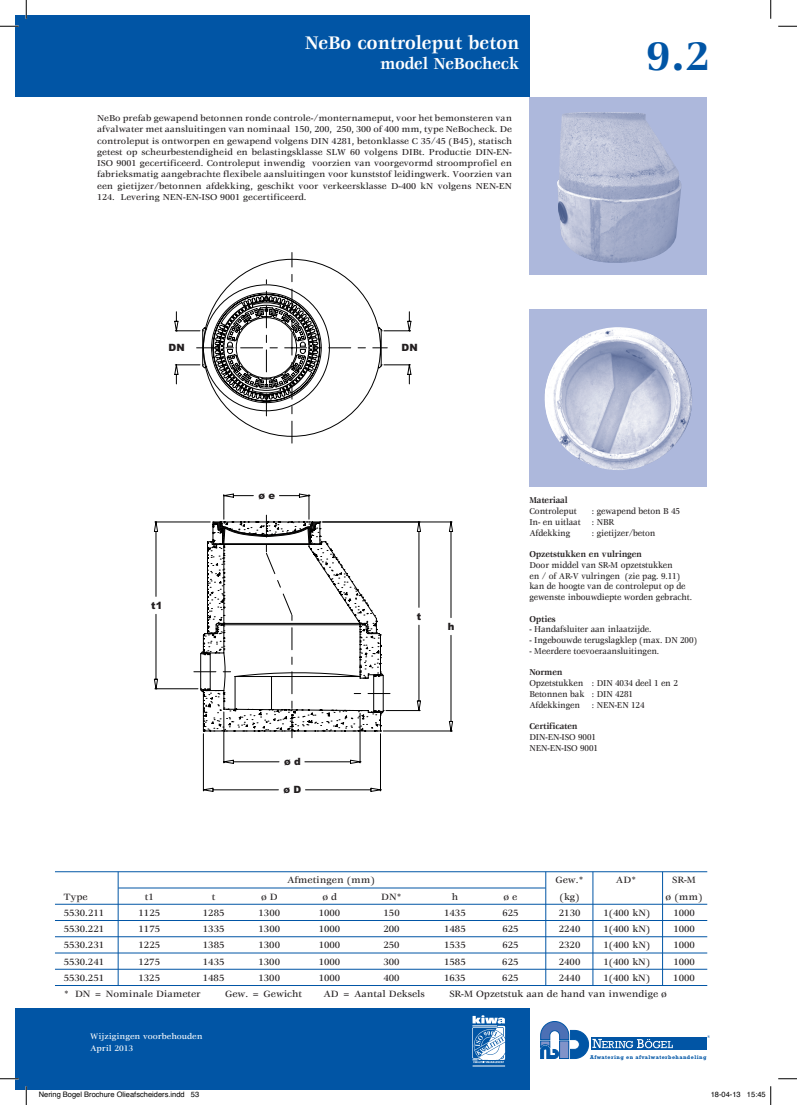
<style>
.page{position:relative;width:797px;height:1105px;background:#fff}
.page>*{position:absolute;margin:0;border:0;box-sizing:border-box;transform-origin:0 0}
.t1{font:700 43.75px "Veljovic";color:#0155a5}
.t2{font:700 20px "Veljovic";color:#fff;scale:.9 1}
.t3{font:700 17.5px "Veljovic";color:#fff;scale:.9 1}
.t4{font:500 10px "Veljovic";color:#231f20}
.t5{font:900 10px "Arial";color:#231f20}
.t6{font:500 9.38px/11.2px "Veljovic";letter-spacing:-.01em;color:#231f20;text-align:justify}
.t7{font:500 9.38px/10.8px "Veljovic";letter-spacing:-.01em;color:#231f20;scale:.9 1}
.t8{font:700 9.38px "Veljovic";letter-spacing:-.01em;color:#231f20;scale:.9 1}
.t9{font:500 8.75px/12.5px "Veljovic";color:#fff}
.t10{font:7.5px "Helvetica";color:#000}
.t11{font:700 5.38px "Rockwell";letter-spacing:.085em;color:#0155a5}
</style>
<div class="page">
<svg style="left:154px;top:252px;width:299px;height:540px"></svg>
<div style="left:16px;top:1008px;width:10px;height:81px;background:#0155a5"></div>
<div style="left:16px;top:16px;width:10px;height:81px;background:#0155a5"></div>
<div style="left:590px;top:1037px;width:116px;height:13px;background:#0155a5"></div>
<svg style="left:540px;top:1021px;width:132px;height:38px"></svg>
<div style="left:559px;top:1041px;width:9px;height:17px;background:#8193c9"></div>
<div style="left:559px;top:1041px;width:10px;height:18px;border:1px solid #0155a5"></div>
<div style="left:26px;top:1008px;width:503px;height:81px;background:#0155a5"></div>
<hr style="left:472px;top:1066px;width:33px;height:1px;background:#fff">
<svg style="left:472px;top:1015px;width:33px;height:48px"></svg>
<div style="left:26px;top:16px;width:503px;height:81px;background:#0155a5"></div>
<div style="left:529px;top:97px;width:178px;height:177px;background:#adb8dc"></div>
<img style="left:557px;top:112px;width:124px;height:151px">
<div style="left:529px;top:310px;width:178px;height:177px;background:#adb8dc"></div>
<img style="left:544px;top:327px;width:148px;height:143px">
<hr style="left:55px;top:920px;width:652px;height:1px;background:#0155a5">
<hr style="left:55px;top:904px;width:652px;height:1px;background:#0155a5">
<hr style="left:118px;top:888px;width:427px;height:1px;background:#0155a5">
<hr style="left:55px;top:871px;width:652px;height:1px;background:#0155a5">
<hr style="left:55px;top:936px;width:652px;height:1px;background:#0155a5">
<hr style="left:55px;top:953px;width:652px;height:1px;background:#0155a5">
<hr style="left:55px;top:969px;width:652px;height:1px;background:#0155a5">
<hr style="left:55px;top:985px;width:652px;height:1px;background:#0155a5">
<hr style="left:118px;top:872px;width:1px;height:114px;background:#0155a5">
<hr style="left:545px;top:872px;width:1px;height:113px;background:#0155a5">
<hr style="left:592px;top:872px;width:1px;height:113px;background:#0155a5">
<hr style="left:662px;top:872px;width:1px;height:113px;background:#0155a5">
<svg style="left:0;top:25px;width:19px;height:2px"></svg>
<svg style="left:778px;top:25px;width:19px;height:2px"></svg>
<svg style="left:0;top:1078px;width:19px;height:1px"></svg>
<svg style="left:778px;top:1078px;width:19px;height:1px"></svg>
<svg style="left:25px;top:0;width:2px;height:19px"></svg>
<svg style="left:25px;top:1086px;width:2px;height:19px"></svg>
<svg style="left:770px;top:0;width:1px;height:19px"></svg>
<svg style="left:770px;top:1086px;width:1px;height:19px"></svg>
<h2 class="t2" style="left:305px;top:32px;width:239px">NeBo controleput beton</h2>
<h3 class="t3" style="left:380px;top:54px;width:156px">model NeBocheck</h3>
<p class="t6" style="left:97px;top:113px;width:416px">NeBo prefab gewapend betonnen ronde controle-/monternameput, voor het bemonsteren van afvalwater met aansluitingen van nominaal 150, 200, 250, 300 of 400 mm, type NeBocheck. De controleput is ontworpen en gewapend volgens DIN 4281, betonklasse C 35/45 (B45), statisch getest op scheurbestendigheid en belastingsklasse SLW 60 volgens DIBt. Productie DIN-EN-ISO 9001 gecertificeerd. Controleput inwendig voorzien van voorgevormd stroomprofiel en fabrieksmatig aangebrachte flexibele aansluitingen voor kunststof leidingwerk. Voorzien van een gietijzer/betonnen afdekking, geschikt voor verkeersklasse D-400 kN volgens NEN-EN 124. Levering NEN-EN-ISO 9001 gecertificeerd.</p>
<h1 class="t1" style="left:645px;top:32px;width:66px">9.2</h1>
<p class="t5" style="left:169px;top:340px;width:18px">DN</p>
<p class="t5" style="left:401px;top:340px;width:18px">DN</p>
<p class="t5" style="left:151px;top:598px;width:13px">t1</p>
<p class="t5" style="left:258px;top:488px;width:18px">ø e</p>
<p class="t5" style="left:284px;top:754px;width:18px">ø d</p>
<p class="t5" style="left:283px;top:782px;width:19px">ø D</p>
<p class="t5" style="left:417px;top:609px;width:6px">t</p>
<p class="t5" style="left:448px;top:619px;width:8px">h</p>
<p class="t8" style="left:529px;top:495px;width:44px">Materiaal</p>
<p class="t7" style="left:529px;top:506px;width:54px">Controleput</p>
<p class="t7" style="left:529px;top:506px;width:169px;text-indent:62px">: gewapend beton B 45<br>In- en uitlaat : NBR<br>Afdekking</p>
<p class="t7" style="left:592px;top:528px;width:72px">: gietijzer/beton</p>
<p class="t8" style="left:529px;top:549px;width:126px">Opzetstukken en vulringen</p>
<p class="t7" style="left:529px;top:560px;width:182px">Door middel van SR-M opzetstukken<br>en / of AR-V vulringen (zie pag. 9.11) kan de hoogte van de controleput op de gewenste inbouwdiepte worden gebracht.</p>
<p class="t8" style="left:529px;top:614px;width:31px">Opties</p>
<p class="t7" style="left:529px;top:624px;width:137px">- Handafsluiter aan inlaatzijde.</p>
<p class="t7" style="left:529px;top:635px;width:188px">- Ingebouwde terugslagklep (max. DN 200)</p>
<p class="t7" style="left:529px;top:646px;width:146px">- Meerdere toevoeraansluitingen.</p>
<p class="t8" style="left:529px;top:667px;width:38px">Normen</p>
<p class="t7" style="left:529px;top:678px;width:166px">Opzetstukken : DIN 4034 deel 1 en 2<br>Betonnen bak : DIN 4281<br>Afdekkingen</p>
<p class="t7" style="left:592px;top:700px;width:60px">: NEN-EN 124</p>
<p class="t8" style="left:529px;top:721px;width:55px">Certificaten</p>
<p class="t7" style="left:529px;top:732px;width:78px">DIN-EN-ISO 9001<br>NEN-EN-ISO 9001</p>
<p class="t4" style="left:287px;top:875px;width:89px">Afmetingen (mm)</p>
<p class="t4" style="left:555px;top:875px;width:30px">Gew.*</p>
<p class="t4" style="left:616px;top:875px;width:22px">AD*</p>
<p class="t4" style="left:672px;top:875px;width:25px">SR-M</p>
<p class="t4" style="left:64px;top:891px;width:25px">Type</p>
<p class="t4" style="left:145px;top:891px;width:10px">t1</p>
<p class="t4" style="left:212px;top:891px;width:5px">t</p>
<p class="t4" style="left:261px;top:891px;width:18px">ø D</p>
<p class="t4" style="left:322px;top:891px;width:16px">ø d</p>
<p class="t4" style="left:381px;top:891px;width:22px">DN*</p>
<p class="t4" style="left:452px;top:891px;width:8px">h</p>
<p class="t4" style="left:503px;top:891px;width:15px">ø e</p>
<p class="t4" style="left:559px;top:891px;width:22px">(kg)</p>
<p class="t4" style="left:665px;top:891px;width:38px">ø (mm)</p>
<p class="t4" style="left:64px;top:907px;width:42px">5530.211</p>
<p class="t4" style="left:139px;top:907px;width:23px">1125</p>
<p class="t4" style="left:203px;top:907px;width:23px">1285</p>
<p class="t4" style="left:258px;top:907px;width:23px">1300</p>
<p class="t4" style="left:319px;top:907px;width:23px">1000</p>
<p class="t4" style="left:383px;top:907px;width:18px">150</p>
<p class="t4" style="left:444px;top:907px;width:23px">1435</p>
<p class="t4" style="left:502px;top:907px;width:18px">625</p>
<p class="t4" style="left:559px;top:907px;width:23px">2130</p>
<p class="t4" style="left:603px;top:907px;width:48px">1(400 kN)</p>
<p class="t4" style="left:673px;top:907px;width:23px">1000</p>
<p class="t4" style="left:64px;top:923px;width:42px">5530.221</p>
<p class="t4" style="left:139px;top:923px;width:23px">1175</p>
<p class="t4" style="left:203px;top:923px;width:23px">1335</p>
<p class="t4" style="left:258px;top:923px;width:23px">1300</p>
<p class="t4" style="left:319px;top:923px;width:23px">1000</p>
<p class="t4" style="left:383px;top:923px;width:18px">200</p>
<p class="t4" style="left:444px;top:923px;width:23px">1485</p>
<p class="t4" style="left:502px;top:923px;width:18px">625</p>
<p class="t4" style="left:559px;top:923px;width:23px">2240</p>
<p class="t4" style="left:603px;top:923px;width:48px">1(400 kN)</p>
<p class="t4" style="left:673px;top:923px;width:23px">1000</p>
<p class="t4" style="left:64px;top:940px;width:42px">5530.231</p>
<p class="t4" style="left:139px;top:940px;width:23px">1225</p>
<p class="t4" style="left:203px;top:940px;width:23px">1385</p>
<p class="t4" style="left:258px;top:940px;width:23px">1300</p>
<p class="t4" style="left:319px;top:940px;width:23px">1000</p>
<p class="t4" style="left:383px;top:940px;width:18px">250</p>
<p class="t4" style="left:444px;top:940px;width:23px">1535</p>
<p class="t4" style="left:502px;top:940px;width:18px">625</p>
<p class="t4" style="left:559px;top:940px;width:23px">2320</p>
<p class="t4" style="left:603px;top:940px;width:48px">1(400 kN)</p>
<p class="t4" style="left:673px;top:940px;width:23px">1000</p>
<p class="t4" style="left:64px;top:956px;width:42px">5530.241</p>
<p class="t4" style="left:139px;top:956px;width:23px">1275</p>
<p class="t4" style="left:203px;top:956px;width:23px">1435</p>
<p class="t4" style="left:258px;top:956px;width:23px">1300</p>
<p class="t4" style="left:319px;top:956px;width:23px">1000</p>
<p class="t4" style="left:383px;top:956px;width:18px">300</p>
<p class="t4" style="left:444px;top:956px;width:23px">1585</p>
<p class="t4" style="left:502px;top:956px;width:18px">625</p>
<p class="t4" style="left:559px;top:956px;width:23px">2400</p>
<p class="t4" style="left:603px;top:956px;width:48px">1(400 kN)</p>
<p class="t4" style="left:673px;top:956px;width:23px">1000</p>
<p class="t4" style="left:64px;top:972px;width:42px">5530.251</p>
<p class="t4" style="left:139px;top:972px;width:23px">1325</p>
<p class="t4" style="left:203px;top:972px;width:23px">1485</p>
<p class="t4" style="left:258px;top:972px;width:23px">1300</p>
<p class="t4" style="left:319px;top:972px;width:23px">1000</p>
<p class="t4" style="left:383px;top:972px;width:18px">400</p>
<p class="t4" style="left:444px;top:972px;width:23px">1635</p>
<p class="t4" style="left:502px;top:972px;width:18px">625</p>
<p class="t4" style="left:559px;top:972px;width:23px">2440</p>
<p class="t4" style="left:603px;top:972px;width:48px">1(400 kN)</p>
<p class="t4" style="left:673px;top:972px;width:23px">1000</p>
<p class="t4" style="left:64px;top:988px;width:138px">* DN = Nominale Diameter</p>
<p class="t4" style="left:225px;top:988px;width:78px">Gew. = Gewicht</p>
<p class="t4" style="left:323px;top:988px;width:103px">AD = Aantal Deksels</p>
<p class="t4" style="left:449px;top:988px;width:219px">SR-M Opzetstuk aan de hand van inwendige ø</p>
<p class="t9" style="left:90px;top:1030px;width:114px">Wijzigingen voorbehouden<br>April 2013</p>
<p class="t11" style="left:590px;top:1053px;width:118px">Afwatering en afvalwaterbehandeling</p>
<p class="t10" style="left:39px;top:1089px;width:162px">Nering Bogel Brochure Olieafscheiders.indd 53</p>
<p class="t10" style="left:710px;top:1089px;width:57px">18-04-13 15:45</p>
</div>
